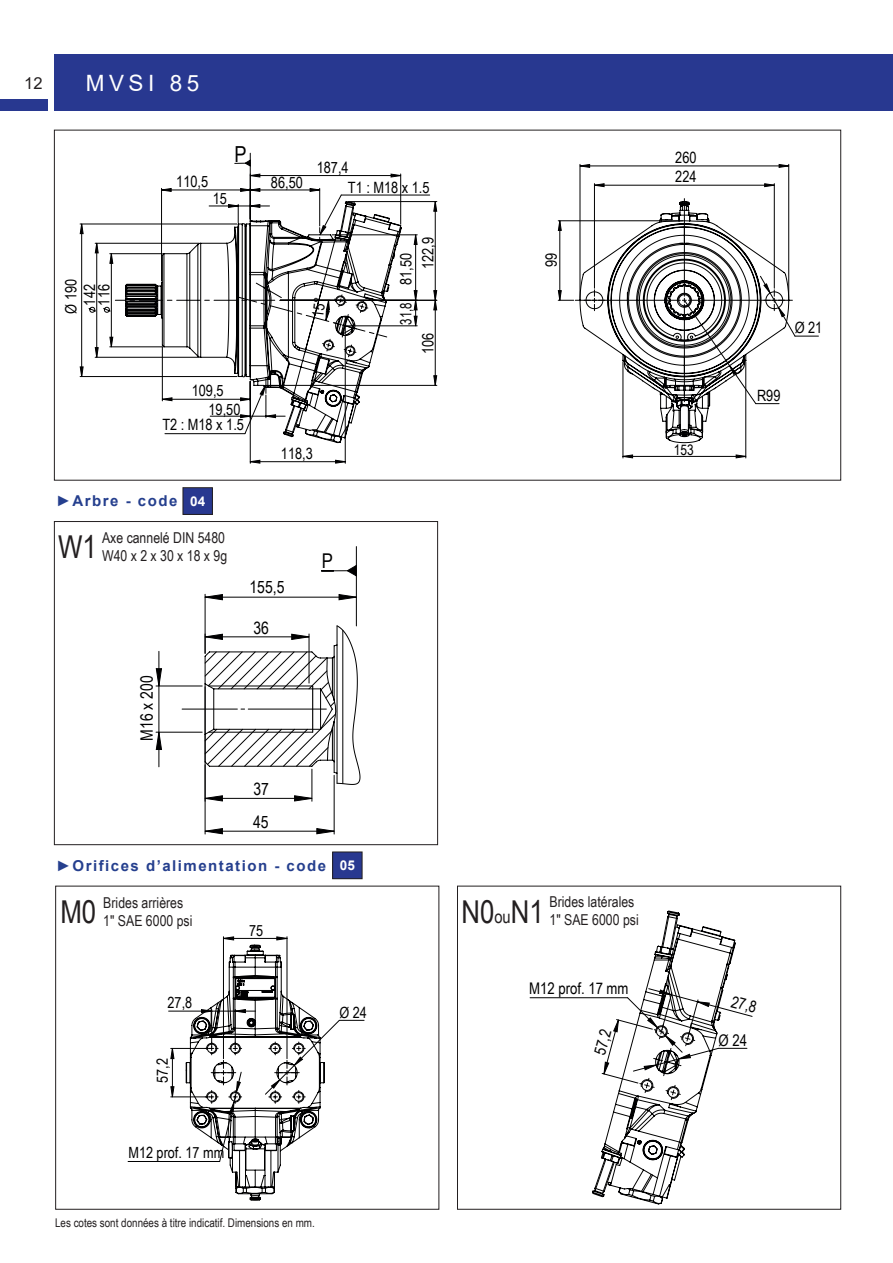
<style>
.page{position:relative;width:893px;height:1263px;background:#fff}
.page>*{position:absolute;margin:0;border:0;box-sizing:border-box;transform-origin:0 0}
.t1{font:31.5px "Arial Narrow";color:#231f20}
.t2{font:22.5px "Arial";letter-spacing:.2em;color:#fff}
.t3{font:22.05px "Arial Narrow";color:#000001}
.t4{font:20.4px "Arial Narrow";color:#000001}
.t5{font:17.1px/32.8px "Arial Narrow";color:#000001}
.t6{font:16.5px "Arial";color:#231f20}
.t7{font:16.05px "Arial Narrow";color:#000001}
.t8{font:15.6px/14.5px "Arial Narrow";color:#000001}
.t9{font:15.6px "Arial Narrow";color:#000001;scale:.9 1}
.t10{font:15.45px "Arial Narrow";color:#000001}
.t11{font:15px/18px "Arial Narrow";color:#231f20}
.t12{font:700 15px "Arial";letter-spacing:.1em;color:#253f8e}
.t13{font:14.55px "Arial Narrow";color:#000001}
.t14{font:700 13.5px "Arial";color:#fff}
.t15{font:12px "Arial Narrow";color:#231f20}
.s1{font-size:18px}
</style>
<div class="page">
<div style="left:0;top:99px;width:47px;height:12px;background:#283890"></div>
<div style="left:54px;top:54px;width:839px;height:56px;background:#283890"></div>
<hr style="left:530px;top:997px;width:98px;height:1px;background:#000001">
<svg style="left:592px;top:911px;width:160px;height:293px"></svg>
<div style="left:457px;top:886px;width:384px;height:323px;border:1px solid #231f20"></div>
<hr style="left:128px;top:1161px;width:92px;height:1px;background:#000001">
<hr style="left:169px;top:1011px;width:43px;height:1px;background:#000001">
<hr style="left:172px;top:1048px;width:1px;height:49px;background:#000001">
<hr style="left:171px;top:1096px;width:39px;height:1px;background:#000001">
<hr style="left:171px;top:1048px;width:39px;height:1px;background:#000001">
<svg style="left:171px;top:1086px;width:3px;height:11px"></svg>
<svg style="left:171px;top:1048px;width:3px;height:11px"></svg>
<svg style="left:186px;top:937px;width:178px;height:263px"></svg>
<hr style="left:356px;top:546px;width:1px;height:80px;background:#000001">
<hr style="left:205px;top:594px;width:1px;height:59px;background:#000001">
<hr style="left:205px;top:831px;width:129px;height:1px;background:#000001">
<hr style="left:334px;top:775px;width:1px;height:59px;background:#000001">
<hr style="left:205px;top:687px;width:1px;height:147px;background:#000001">
<hr style="left:159px;top:732px;width:1px;height:35px;background:#000001">
<hr style="left:159px;top:686px;width:1px;height:46px;background:#000001">
<hr style="left:159px;top:651px;width:1px;height:35px;background:#000001">
<hr style="left:156px;top:732px;width:46px;height:1px;background:#000001">
<hr style="left:156px;top:686px;width:46px;height:1px;background:#000001">
<hr style="left:205px;top:798px;width:107px;height:1px;background:#000001">
<hr style="left:312px;top:769px;width:1px;height:32px;background:#000001">
<svg style="left:322px;top:565px;width:34px;height:11px"></svg>
<svg style="left:205px;top:594px;width:152px;height:6px"></svg>
<svg style="left:317px;top:828px;width:17px;height:6px"></svg>
<svg style="left:205px;top:828px;width:18px;height:6px"></svg>
<svg style="left:156px;top:732px;width:6px;height:18px"></svg>
<svg style="left:156px;top:668px;width:6px;height:18px"></svg>
<svg style="left:294px;top:795px;width:18px;height:6px"></svg>
<svg style="left:205px;top:795px;width:18px;height:6px"></svg>
<svg style="left:182px;top:625px;width:178px;height:160px"></svg>
<div style="left:54px;top:521px;width:384px;height:324px;border:1px solid #231f20"></div>
<hr style="left:341px;top:195px;width:89px;height:1px;background:#000001">
<hr style="left:580px;top:166px;width:209px;height:1px;background:#000001">
<hr style="left:788px;top:164px;width:1px;height:135px;background:#000001">
<hr style="left:580px;top:164px;width:1px;height:135px;background:#000001">
<hr style="left:250px;top:153px;width:1px;height:68px;background:#000001">
<hr style="left:594px;top:185px;width:180px;height:1px;background:#000001">
<hr style="left:774px;top:184px;width:1px;height:104px;background:#000001">
<hr style="left:594px;top:184px;width:1px;height:104px;background:#000001">
<hr style="left:400px;top:174px;width:1px;height:50px;background:#000001">
<hr style="left:435px;top:300px;width:1px;height:85px;background:#000001">
<hr style="left:265px;top:385px;width:172px;height:1px;background:#000001">
<hr style="left:415px;top:235px;width:1px;height:65px;background:#000001">
<hr style="left:332px;top:235px;width:85px;height:1px;background:#000001">
<hr style="left:347px;top:326px;width:70px;height:1px;background:#000001">
<hr style="left:435px;top:202px;width:1px;height:98px;background:#000001">
<hr style="left:280px;top:300px;width:157px;height:1px;background:#000001">
<hr style="left:348px;top:201px;width:89px;height:1px;background:#000001">
<hr style="left:623px;top:362px;width:1px;height:96px;background:#000001">
<hr style="left:745px;top:362px;width:1px;height:96px;background:#000001">
<svg style="left:235px;top:160px;width:16px;height:7px"></svg>
<svg style="left:779px;top:164px;width:10px;height:4px"></svg>
<svg style="left:580px;top:164px;width:10px;height:4px"></svg>
<svg style="left:764px;top:183px;width:11px;height:4px"></svg>
<svg style="left:594px;top:183px;width:10px;height:4px"></svg>
<svg style="left:250px;top:174px;width:151px;height:3px"></svg>
<svg style="left:433px;top:375px;width:4px;height:11px"></svg>
<svg style="left:558px;top:199px;width:260px;height:138px"></svg>
<svg style="left:414px;top:234px;width:3px;height:11px"></svg>
<svg style="left:414px;top:290px;width:3px;height:36px"></svg>
<svg style="left:433px;top:290px;width:4px;height:20px"></svg>
<svg style="left:433px;top:201px;width:4px;height:11px"></svg>
<svg style="left:623px;top:455px;width:123px;height:3px"></svg>
<svg style="left:387px;top:201px;width:15px;height:185px"></svg>
<svg style="left:580px;top:201px;width:209px;height:242px"></svg>
<div style="left:183px;top:488px;width:29px;height:26px;background:#283890"></div>
<div style="left:183px;top:487px;width:30px;height:28px;border:1px solid #231f20"></div>
<div style="left:333px;top:852px;width:29px;height:27px;background:#283890"></div>
<div style="left:332px;top:852px;width:30px;height:27px;border:1px solid #231f20"></div>
<svg style="left:80px;top:188px;width:307px;height:275px"></svg>
<p class="t6" style="left:24px;top:76px;width:20px">12</p>
<h2 class="t2" style="left:86px;top:74px;width:115px">MVSI 85</h2>
<p class="t8" style="left:176px;top:175px;width:33px">110,5</p>
<p class="t8" style="left:213px;top:192px;width:16px">15</p>
<h3 class="t3" style="left:235px;top:145px;width:14px">P</h3>
<p class="t8" style="left:65px;top:314px;width:36px;rotate:-90deg">Ø 190</p>
<p class="t8" style="left:83px;top:306px;width:23px;rotate:-90deg">142<br>116</p>
<p class="t8" style="left:192px;top:384px;width:33px">109,5</p>
<p class="t8" style="left:209px;top:403px;width:33px">19,50</p>
<p class="t8" style="left:162px;top:418px;width:83px">T2 : M18 x 1.5</p>
<p class="t12" style="left:56px;top:490px;width:123px">►Arbre - code</p>
<p class="t14" style="left:190px;top:492px;width:17px">04</p>
<h1 class="t1" style="left:58px;top:535px;width:40px">W1</h1>
<p class="t11" style="left:102px;top:528px;width:127px">Axe cannelé DIN 5480<br>W40 x 2 x 30 x 18 x 9g</p>
<p class="t8" style="left:271px;top:176px;width:33px">86,50</p>
<p class="t8" style="left:317px;top:161px;width:33px">187,4</p>
<p class="t8" style="left:348px;top:181px;width:83px">T1 : M18 x 1.5</p>
<p class="t8" style="left:399px;top:285px;width:33px;rotate:-90deg">81,50</p>
<p class="t9" style="left:400px;top:324px;width:26px;rotate:-90deg">31,8</p>
<p class="t8" style="left:422px;top:269px;width:33px;rotate:-90deg">122,9</p>
<p class="t8" style="left:422px;top:354px;width:23px;rotate:-90deg">106</p>
<p class="t8" style="left:281px;top:447px;width:33px">118,3</p>
<h3 class="t4" style="left:322px;top:553px;width:13px">P</h3>
<p class="t5" style="left:249px;top:572px;width:37px">155,5</p>
<p class="t5" style="left:132px;top:741px;width:67px;rotate:-90deg">M16 x 200</p>
<p class="t5" style="left:253px;top:612px;width:17px">36</p>
<p class="t5" style="left:253px;top:774px;width:17px">37<br>45</p>
<p class="t12" style="left:56px;top:855px;width:271px">►Orifices d’alimentation - code</p>
<p class="t11" style="left:60px;top:893px;width:134px;text-indent:43px">Brides arrières<br><sup>M0</sup> 1" SAE 6000 psi</p>
<p class="t10" style="left:249px;top:924px;width:16px">75</p>
<p class="t14" style="left:340px;top:860px;width:17px">05</p>
<p class="t10" style="left:168px;top:997px;width:26px">27,8</p>
<p class="t10" style="left:156px;top:1083px;width:26px;rotate:-90deg">57,2</p>
<p class="t10" style="left:339px;top:1006px;width:29px">Ø 24</p>
<p class="t10" style="left:128px;top:1146px;width:97px">M12 prof. 17 mm</p>
<p class="t15" style="left:55px;top:1214px;width:261px">Les cotes sont données à titre indicatif. Dimensions en mm.</p>
<p class="t8" style="left:545px;top:267px;width:16px;rotate:-90deg">99</p>
<h1 class="t1" style="left:461px;top:900px;width:84px">N0<span class="s1">ou</span>N1</h1>
<p class="t11" style="left:550px;top:892px;width:91px">Brides latérales<br>1" SAE 6000 psi</p>
<p class="t7" style="left:529px;top:982px;width:101px">M12 prof. 17 mm</p>
<p class="t7" style="left:593px;top:1053px;width:27px;rotate:-75deg">57,2</p>
<p class="t8" style="left:675px;top:151px;width:23px">260</p>
<p class="t8" style="left:675px;top:170px;width:23px">224</p>
<p class="t13" style="left:674px;top:444px;width:21px">153</p>
<p class="t8" style="left:795px;top:321px;width:29px">Ø 21</p>
<p class="t8" style="left:757px;top:389px;width:25px">R99</p>
<p class="t7" style="left:733px;top:995px;width:27px;rotate:15deg">27,8</p>
<p class="t7" style="left:718px;top:1034px;width:30px">Ø 24</p>
</div>
